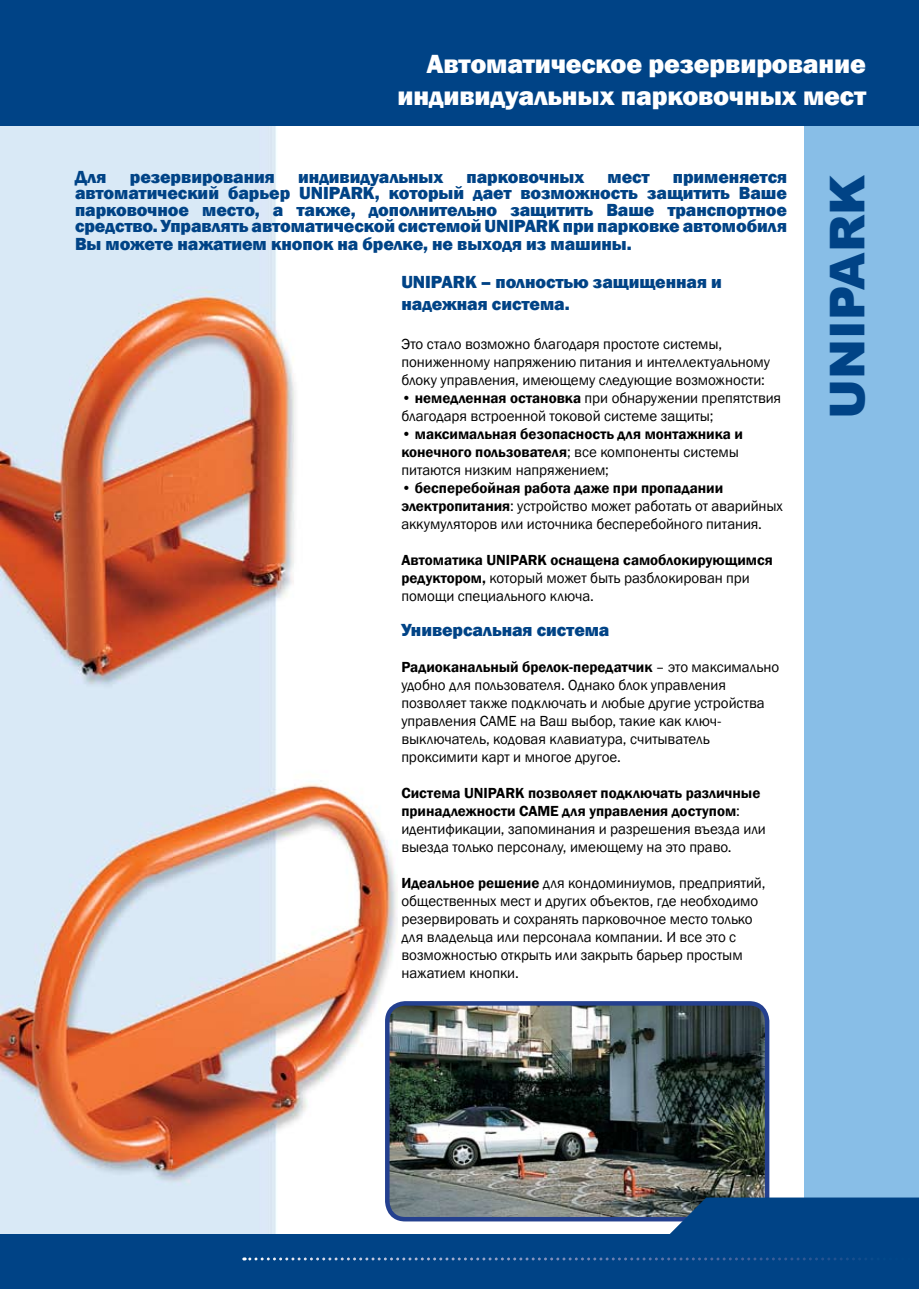
<style>
.page{position:relative;width:919px;height:1289px;background:#fff}
.page>*{position:absolute;margin:0;border:0;box-sizing:border-box;transform-origin:0 0}
.t1{font:900 48px "Arial";color:#004386}
.t2{font:800 27px/32.4px "Franklin Gothic";letter-spacing:-.005em;color:#fff;text-align:right}
.t3{font:800 18px/16.8px "Franklin Gothic";letter-spacing:-.005em;color:#004386;text-align:justify}
.t4{font:15px/18px "Franklin Gothic";letter-spacing:-.005em;color:#000}
.t5{font:600 15px/18px "Franklin Gothic";color:#000}
.s1{font-weight:600}
.s2{font-weight:400}
</style>
<div class="page">
<img style="left:0;top:126px;width:600px;height:1108px">
<img style="left:387px;top:1003px;width:380px;height:216px;border-radius:18px">
<div style="left:385px;top:1001px;width:384px;height:220px;border:4px solid #24408f;border-radius:18px"></div>
<div style="left:804px;top:0;width:114px;height:1261px;background:#88bee7"></div>
<div style="left:0;top:0;width:918px;height:126px;background:#004386"></div>
<div style="left:0;top:1234px;width:918px;height:54px;background:#004386"></div>
<svg style="left:660px;top:1197px;width:258px;height:37px"></svg>
<svg style="left:244px;top:1257px;width:628px;height:3px"></svg>
<h2 class="t2" style="left:397px;top:47px;width:470px">Автоматическое резервирование индивидуальных парковочных мест</h2>
<p class="t3" style="left:75px;top:168px;width:33px">Для</p>
<p class="t3" style="left:130px;top:168px;width:146px">резервирования</p>
<p class="t3" style="left:298px;top:168px;width:147px">индивидуальных</p>
<p class="t3" style="left:466px;top:168px;width:119px">парковочных</p>
<p class="t3" style="left:607px;top:168px;width:43px">мест</p>
<p class="t3" style="left:75px;top:168px;width:713px;text-indent:597px">применяется автоматический барьер UNIPARK, который дает возможность защитить Ваше парковочное место, а также, дополнительно защитить Ваше транспортное средство. Управлять автоматической системой UNIPARK при парковке автомобиля Вы можете нажатием кнопок на брелке, не выходя из машины.</p>
<p class="t3" style="left:401px;top:271px;width:322px;line-height:21.6px">UNIPARK – полностью защищенная и надежная система.</p>
<p class="t4" style="left:401px;top:335px;width:370px">Это стало возможно благодаря простоте системы, пониженному напряжению питания и интеллектуальному блоку управления, имеющему следующие возможности:</p>
<p class="t4" style="left:401px;top:389px;width:381px">• <span class="s1">немедленная остановка</span> при обнаружении препятствия благодаря встроенной токовой системе защиты;</p>
<p class="t5" style="left:401px;top:425px;width:343px"><span class="s2">•</span> максимальная безопасность для монтажника и конечного пользователя<span class="s2">; все компоненты системы питаются низким напряжением;</span></p>
<p class="t4" style="left:401px;top:479px;width:383px">• <span class="s1">бесперебойная работа даже при пропадании электропитания</span>: устройство может работать от аварийных аккумуляторов или источника бесперебойного питания.</p>
<p class="t4" style="left:401px;top:551px;width:373px"><span class="s1">Автоматика UNIPARK оснащена самоблокирующимся редуктором,</span> который может быть разблокирован при помощи специального ключа.</p>
<p class="t3" style="left:401px;top:621px;width:210px">Универсальная система</p>
<p class="t4" style="left:401px;top:658px;width:379px"><span class="s1">Радиоканальный брелок-передатчик</span> – это максимально удобно для пользователя. Однако блок управления позволяет также подключать и любые другие устройства управления САМЕ на Ваш выбор, такие как ключ&shy;выключатель, кодовая клавиатура, считыватель проксимити карт и многое другое.</p>
<p class="t4" style="left:401px;top:784px;width:366px"><span class="s1">Система UNIPARK позволяет подключать различные принадлежности САМЕ для управления доступом</span>: идентификации, запоминания и разрешения въезда или выезда только персоналу, имеющему на это право.</p>
<p class="t4" style="left:401px;top:874px;width:365px"><span class="s1">Идеальное решение</span> для кондоминиумов, предприятий, общественных мест и других объектов, где необходимо резервировать и сохранять парковочное место только для владельца или персонала компании. И все это с возможностью открыть или закрыть барьер простым нажатием кнопки.</p>
<h1 class="t1" style="left:812px;top:419px;width:245px;rotate:-90deg">UNIPARK</h1>
</div>
